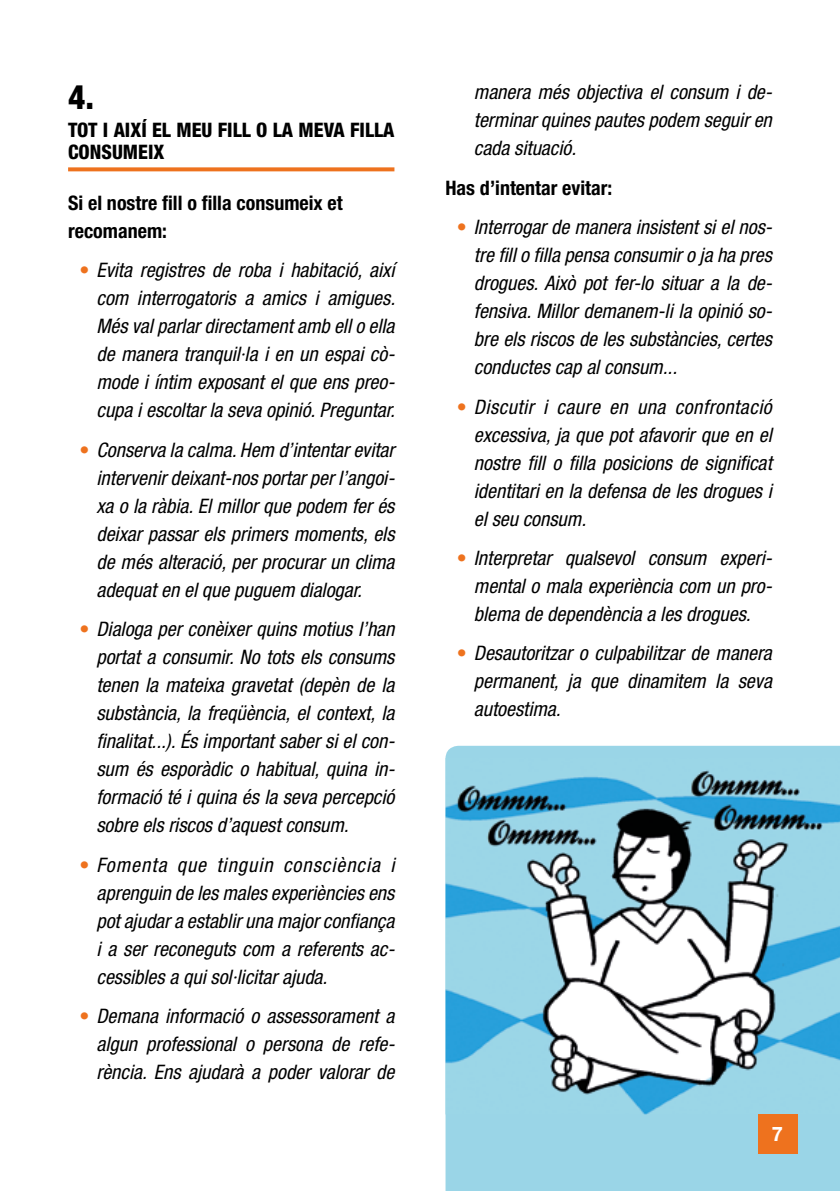
<style>
.page{position:relative;width:840px;height:1191px;background:#fff}
.page>*{position:absolute;margin:0;border:0;box-sizing:border-box;transform-origin:0 0}
.t1{font:800 condensed 34px "Helvetica Neue LT Std";color:#000}
.t2{font:italic condensed 20px/28px "Helvetica Neue LT Std";color:#000;text-align:justify}
.t3{font:700 condensed 20px/28px "Helvetica Neue LT Std";color:#000}
.t4{font:800 condensed 20px/22px "Helvetica Neue LT Std";color:#000}
.t5{font:700 20px "Helvetica Neue LT Std";color:#fff}
.s1{font-style:normal;color:#ee721e}
</style>
<div class="page">
<svg style="left:68px;top:167px;width:326px;height:4px"></svg>
<div style="left:445px;top:746px;width:394px;height:445px;background:#9ad5e7"></div>
<img style="left:445px;top:758px;width:394px;height:356px">
<div style="left:757px;top:1114px;width:40px;height:40px;background:#ee721e"></div>
<h1 class="t1" style="left:68px;top:76px;width:27px">4.</h1>
<p class="t4" style="left:68px;top:119px;width:327px">TOT I AIXÍ EL MEU FILL O LA MEVA FILLA<br>CONSUMEIX</p>
<p class="t3" style="left:68px;top:189px;width:276px">Si el nostre fill o filla consumeix et recomanem:</p>
<p class="t2" style="left:96px;top:257px;width:300px;text-indent:-17px"><span class="s1">•</span> Evita registres de roba i habitació, així com interrogatoris a amics i amigues.<br>Més val parlar directament amb ell o ella de manera tranquil·la i en un espai cò&shy;mode i íntim exposant el que ens preo&shy;cupa i escoltar la seva opinió. Preguntar.</p>
<p class="t2" style="left:96px;top:436px;width:299px;text-indent:-17px"><span class="s1">•</span> Conserva la calma. Hem d’intentar evitar intervenir deixant-nos portar per l’angoi&shy;xa o la ràbia. El millor que podem fer és deixar passar els primers moments, els de més alteració, per procurar un clima adequat en el que puguem dialogar.</p>
<p class="t2" style="left:96px;top:615px;width:299px;text-indent:-17px"><span class="s1">•</span> Dialoga per conèixer quins motius l’han portat a consumir. No tots els consums tenen la mateixa gravetat (depèn de la substància, la freqüència, el context, la finalitat...). És important saber si el con&shy;sum és esporàdic o habitual, quina in&shy;formació té i quina és la seva percepció sobre els riscos d’aquest consum.</p>
<p class="t2" style="left:96px;top:851px;width:299px;text-indent:-17px"><span class="s1">•</span> Fomenta que tinguin consciència i aprenguin de les males experiències ens pot ajudar a establir una major confiança i a ser reconeguts com a referents ac&shy;cessibles a qui sol·licitar ajuda.</p>
<p class="t2" style="left:96px;top:1002px;width:299px;text-indent:-17px"><span class="s1">•</span> Demana informació o assessorament a algun professional o persona de refe&shy;rència. Ens ajudarà a poder valorar de</p>
<p class="t2" style="left:473px;top:79px;width:299px">manera més objectiva el consum i de&shy;terminar quines pautes podem seguir en cada situació.</p>
<p class="t3" style="left:445px;top:173px;width:168px">Has d’intentar evitar:</p>
<p class="t2" style="left:473px;top:213px;width:299px;text-indent:-17px"><span class="s1">•</span> Interrogar de manera insistent si el nos&shy;tre fill o filla pensa consumir o ja ha pres drogues. Això pot fer-lo situar a la de&shy;fensiva. Millor demanem-li la opinió so&shy;bre els riscos de les substàncies, certes conductes cap al consum...</p>
<p class="t2" style="left:473px;top:393px;width:299px;text-indent:-17px"><span class="s1">•</span> Discutir i caure en una confrontació excessiva, ja que pot afavorir que en el nostre fill o filla posicions de significat identitari en la defensa de les drogues i el seu consum.</p>
<p class="t2" style="left:473px;top:544px;width:299px;text-indent:-17px"><span class="s1">•</span> Interpretar qualsevol consum experi&shy;mental o mala experiència com un pro&shy;blema de dependència a les drogues.</p>
<p class="t2" style="left:473px;top:639px;width:299px;text-indent:-17px"><span class="s1">•</span> Desautoritzar o culpabilitzar de manera permanent, ja que dinamitem la seva autoestima.</p>
<p class="t5" style="left:771px;top:1121px;width:13px">7</p>
</div>
